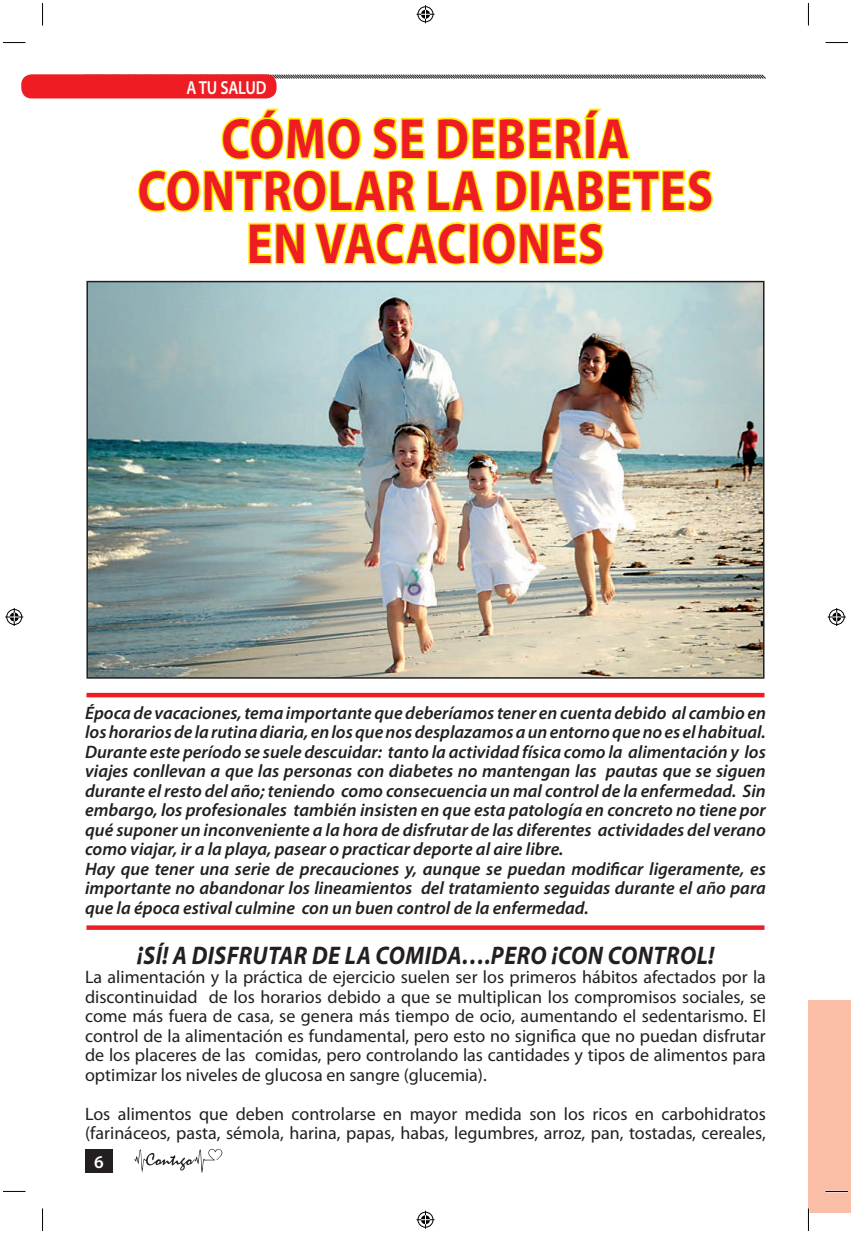
<style>
.page{position:relative;width:851px;height:1234px;background:#fff}
.page>*{position:absolute;margin:0;border:0;box-sizing:border-box;transform-origin:0 0}
.t1{font:700 57px/52.5px "Myriad Pro";letter-spacing:.02em;color:#ee1d23;text-align:center;scale:.85 1}
.t2{font:italic 700 25.5px "Myriad Pro";letter-spacing:.02em;color:#231f20;scale:.9 1}
.t3{font:600 18.9px "Myriad Pro";letter-spacing:-.01em;color:#fff;scale:.83 1}
.t4{font:italic 600 18px/19.5px "Myriad Pro";color:#231f20}
.t5{font:18px/19.5px "Myriad Pro";color:#231f20;text-align:justify}
.t6{font:600 18px "Myriad Pro";color:#fff}
</style>
<div class="page">
<div style="left:85px;top:1148px;width:28px;height:24px;background:#231f20"></div>
<svg style="left:269px;top:74px;width:497px;height:6px"></svg>
<svg style="left:134px;top:1148px;width:88px;height:24px"></svg>
<div style="left:808px;top:999px;width:42px;height:213px;background:#fabda6"></div>
<div style="left:21px;top:74px;width:255px;height:24px;background:#ee1d23;border-radius:10px"></div>
<svg style="left:221px;top:108px;width:141px;height:52px"></svg>
<svg style="left:372px;top:117px;width:53px;height:43px"></svg>
<svg style="left:437px;top:108px;width:194px;height:52px"></svg>
<svg style="left:138px;top:169px;width:279px;height:44px"></svg>
<svg style="left:427px;top:170px;width:58px;height:42px"></svg>
<svg style="left:495px;top:169px;width:33px;height:44px"></svg>
<div style="left:530px;top:170px;width:10px;height:42px;border:3px solid #fff101"></div>
<svg style="left:540px;top:169px;width:173px;height:44px"></svg>
<svg style="left:248px;top:222px;width:57px;height:43px"></svg>
<svg style="left:314px;top:222px;width:153px;height:43px"></svg>
<div style="left:468px;top:223px;width:11px;height:41px;border:3px solid #fff101"></div>
<svg style="left:482px;top:222px;width:123px;height:43px"></svg>
<img style="left:89px;top:284px;width:672px;height:391px">
<div style="left:86px;top:281px;width:678px;height:397px;border:2px solid #231f20"></div>
<div style="left:86px;top:692px;width:678px;height:5px;background:#ee1d23"></div>
<svg style="left:86px;top:925px;width:678px;height:4px;background:#ef3237"></svg>
<svg style="left:3px;top:42px;width:23px;height:1px"></svg>
<svg style="left:825px;top:42px;width:22px;height:1px"></svg>
<svg style="left:3px;top:1190px;width:22px;height:1px"></svg>
<svg style="left:825px;top:1190px;width:22px;height:1px"></svg>
<svg style="left:42px;top:3px;width:1px;height:23px"></svg>
<svg style="left:42px;top:1208px;width:1px;height:22px"></svg>
<svg style="left:808px;top:3px;width:1px;height:23px"></svg>
<svg style="left:808px;top:1208px;width:1px;height:22px"></svg>
<svg style="left:416px;top:5px;width:18px;height:18px"></svg>
<svg style="left:416px;top:1210px;width:18px;height:18px"></svg>
<svg style="left:5px;top:608px;width:18px;height:18px"></svg>
<svg style="left:827px;top:608px;width:18px;height:18px"></svg>
<p class="t3" style="left:186px;top:75px;width:98px">A TU SALUD</p>
<h1 class="t1" style="left:138px;top:110px;width:678px">CÓMO SE DEBERÍA<br>CONTROLAR LA DIABETES<br>EN VACACIONES</h1>
<p class="t4" style="left:85px;top:702px;width:682px">Época de vacaciones, tema importante que deberíamos tener en cuenta debido al cambio en los horarios de la rutina diaria, en los que nos desplazamos a un entorno que no es el habitual.<br>Durante este período se suele descuidar: tanto la actividad física como la alimentación y los viajes conllevan a que las personas con diabetes no mantengan las pautas que se siguen durante el resto del año; teniendo como consecuencia un mal control de la enfermedad. Sin embargo, los profesionales también insisten en que esta patología en concreto no tiene por qué suponer un inconveniente a la hora de disfrutar de las diferentes actividades del verano como viajar, ir a la playa, pasear o practicar deporte al aire libre.<br>Hay que tener una serie de precauciones y, aunque se puedan modificar ligeramente, es importante no abandonar los lineamientos del tratamiento seguidas durante el año para que la época estival culmine con un buen control de la enfermedad.</p>
<h2 class="t2" style="left:137px;top:938px;width:77px">¡SÍ! A DISFRUTAR</h2>
<h2 class="t2" style="left:312px;top:938px;width:88px">DELACOMIDA</h2>
<h2 class="t2" style="left:461px;top:938px;width:282px">….PERO ¡CON CONTROL!</h2>
<p class="t5" style="left:85px;top:966px;width:682px">La alimentación y la práctica de ejercicio suelen ser los primeros hábitos afectados por la discontinuidad de los horarios debido a que se multiplican los compromisos sociales, se come más fuera de casa, se genera más tiempo de ocio, aumentando el sedentarismo. El control de la alimentación es fundamental, pero esto no significa que no puedan disfrutar de los placeres de las comidas, pero controlando las cantidades y tipos de alimentos para optimizar los niveles de glucosa en sangre (glucemia).</p>
<p class="t5" style="left:85px;top:1103px;width:682px">Los alimentos que deben controlarse en mayor medida son los ricos en carbohidratos (farináceos, pasta, sémola, harina, papas, habas, legumbres, arroz, pan, tostadas, cereales,</p>
<p class="t6" style="left:94px;top:1149px;width:11px">6</p>
</div>
